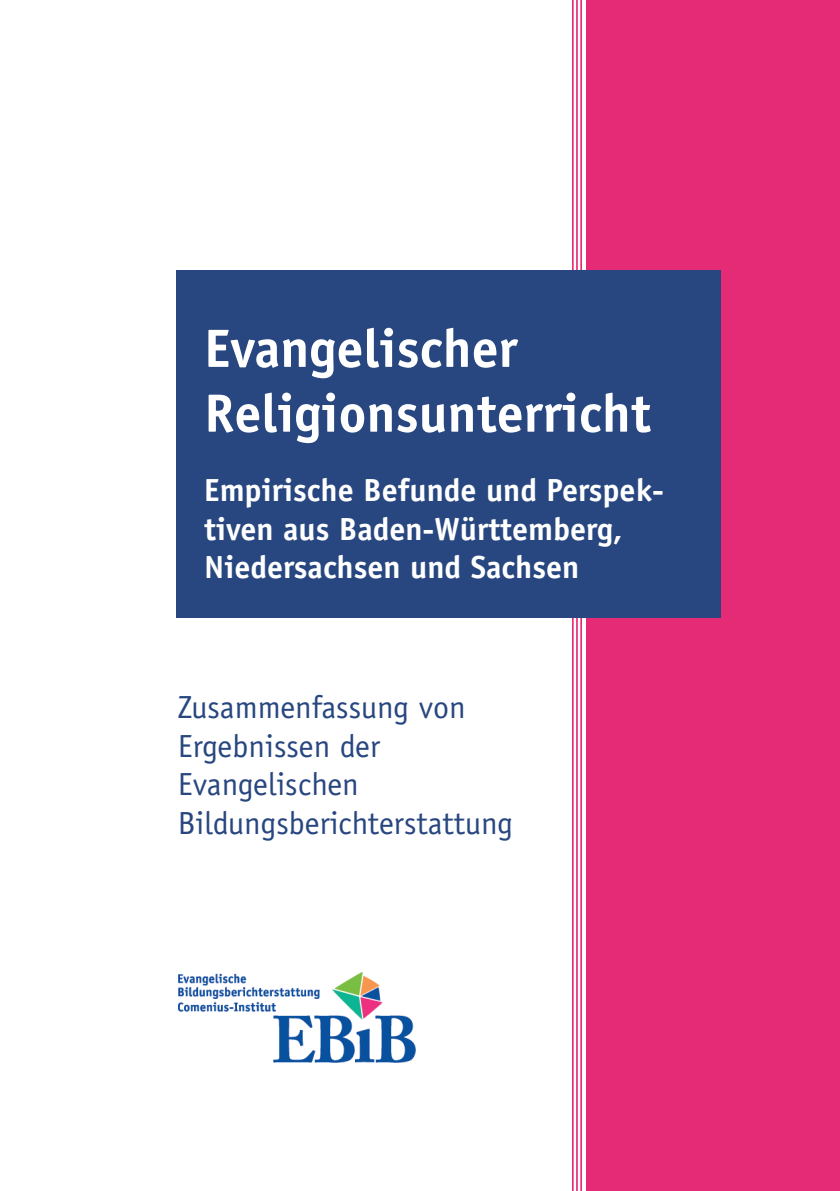
<style>
.page{position:relative;width:840px;height:1191px;background:#fff}
.page>*{position:absolute;margin:0;border:0;box-sizing:border-box;transform-origin:0 0}
.t1{font:700 54px/64.8px "Officina Sans";color:#fff}
.t2{font:700 32px/38.4px "Officina Sans";color:#fff}
.t3{font:32px/38.4px "Officina Sans";color:#284780}
</style>
<div class="page">
<div style="left:585px;top:0;width:254px;height:1191px;background:#e52a76"></div>
<hr style="left:580px;top:0;width:1px;height:1191px;background:#e52a76">
<hr style="left:575px;top:0;width:2px;height:1191px;background:#e52a76">
<hr style="left:571px;top:0;width:2px;height:1191px;background:#e52a76">
<div style="left:176px;top:270px;width:544px;height:348px;background:#284780"></div>
<img style="left:179px;top:972px;width:236px;height:90px">
<h1 class="t1" style="left:204px;top:315px;width:448px">Evangelischer<br>Religionsunterricht</h1>
<p class="t2" style="left:204px;top:471px;width:461px">Empirische Befunde und Perspek&shy;tiven aus Baden-Württemberg,<br>Niedersachsen und Sachsen</p>
<p class="t3" style="left:178px;top:688px;width:337px">Zusammenfassung von<br>Ergebnissen der<br>Evangelischen<br>Bildungsberichterstattung</p>
</div>
